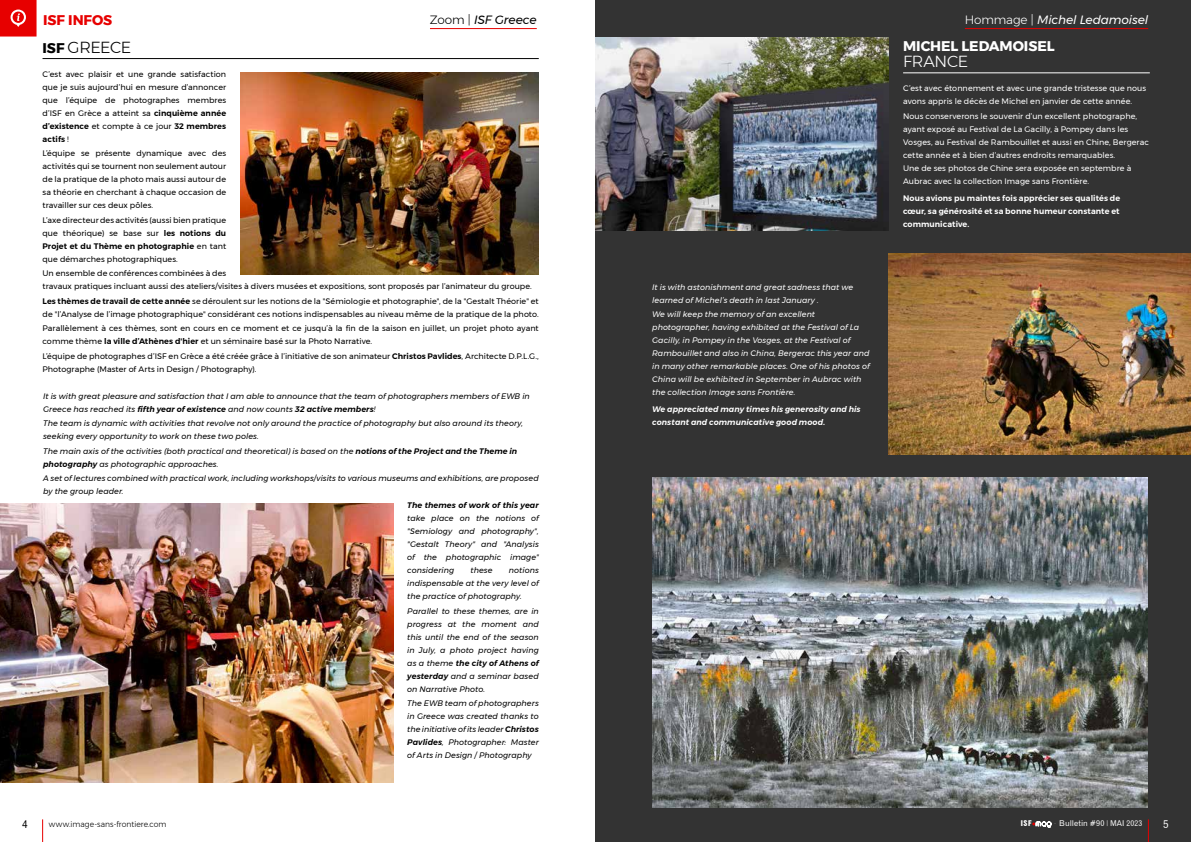
<style>
.page{position:relative;width:1191px;height:842px;background:#fff}
.page>*{position:absolute;margin:0;border:0;box-sizing:border-box;transform-origin:0 0}
.t1{font:300 16px "Montserrat";letter-spacing:-.025em;color:#000}
.t2{font:300 16px "Montserrat";letter-spacing:-.015em;color:#fff}
.t3{font:700 14px "Montserrat";color:#fff}
.t4{font:700 14px "Montserrat";letter-spacing:-.005em;color:#e70000}
.t5{font:italic 12px "Montserrat";letter-spacing:-.01em;color:#fff}
.t6{font:italic 12px "Montserrat";color:#000}
.t7{font:11px "Gothic 720 BT Roman B";color:#000}
.t8{font:11px "Gothic 720 BT Roman B";color:#fff}
.t9{font:8px/13px "Montserrat";letter-spacing:.005em;color:#000}
.t10{font:italic 8px/13px "Montserrat";letter-spacing:.005em;color:#000}
.t11{font:8px/13px "Montserrat";letter-spacing:.005em;color:#fff}
.t12{font:italic 8px/13px "Montserrat";letter-spacing:.005em;color:#fff}
.t13{font:600 8px/13px "Montserrat";letter-spacing:.01em;color:#fff;text-align:justify}
.t14{font:italic 600 8px/13px "Montserrat";letter-spacing:.01em;color:#fff}
.t15{font:300 8px "Montserrat";letter-spacing:.005em;color:#000;scale:.95 1}
.t16{font:8px "Gothic 720 BT Roman B";letter-spacing:.005em;color:#fff}
.t17{font:italic 600 8px "Montserrat";letter-spacing:.01em;color:#000}
.s1{font-weight:300;font-style:normal}
.s2{font-weight:700;font-size:14px}
.s3{font-weight:600}
.s4{font-family:"Gothic No 13 BT"}
.s5{font-family:"Circle D";font-size:8.2px}
.s6{font-family:"Helvetica Neue LT Std";font-weight:300;font-stretch:condensed}
</style>
<div class="page">
<div style="left:595px;top:0;width:596px;height:842px;background:#333"></div>
<svg style="left:0;top:0;width:37px;height:37px"></svg>
<hr style="left:965px;top:28px;width:183px;height:1px;background:#e70000">
<hr style="left:430px;top:28px;width:107px;height:1px;background:#e70000">
<img style="left:888px;top:253px;width:303px;height:202px">
<img style="left:652px;top:478px;width:495px;height:330px">
<hr style="left:903px;top:73px;width:246px;height:1px;background:#fff">
<hr style="left:43px;top:58px;width:496px;height:1px;background:#000">
<img style="left:595px;top:37px;width:293px;height:194px">
<img style="left:240px;top:72px;width:299px;height:202px">
<img style="left:0;top:503px;width:393px;height:280px">
<svg style="left:1147px;top:819px;width:1px;height:23px"></svg>
<svg style="left:42px;top:819px;width:1px;height:23px"></svg>
<h2 class="t4" style="left:43px;top:9px;width:70px">ISF INFOS</h2>
<h3 class="t6" style="left:430px;top:11px;width:108px"><span class="s1">Zoom |</span> ISF Greece</h3>
<h3 class="t5" style="left:965px;top:11px;width:185px"><span class="s1">Hommage |</span> Michel Ledamoisel</h3>
<h2 class="t3" style="left:903px;top:35px;width:153px">MICHEL LEDAMOISEL</h2>
<h1 class="t2" style="left:903px;top:49px;width:67px">FRANCE</h1>
<p class="t11" style="left:903px;top:82px;width:245px">C’est avec étonnement et avec une grande tristesse que nous avons appris le décès de Michel en janvier de cette année.</p>
<p class="t11" style="left:903px;top:109px;width:247px">Nous conserverons le souvenir d’un excellent photographe, ayant exposé au Festival de La Gacilly, à Pompey dans les Vosges, au Festival de Rambouillet et aussi en Chine, Bergerac cette année et à bien d’autres endroits remarquables.<br>Une de ses photos de Chine sera exposée en septembre à Aubrac avec la collection Image sans Frontière.</p>
<p class="t13" style="left:903px;top:192px;width:219px">Nous avions pu maintes fois apprécier ses qualités de cœur, sa générosité et sa bonne humeur constante et communicative.</p>
<h1 class="t1" style="left:43px;top:35px;width:90px"><span class="s2">ISF</span> GREECE</h1>
<p class="t9" style="left:43px;top:68px;width:185px;text-align:justify">C’est avec plaisir et une grande satisfaction que je suis aujourd’hui en mesure d’annoncer que l’équipe de photographes membres d’ISF en Grèce a atteint sa <span class="s3">cinquième année d’existence</span> et compte à ce jour <span class="s3">32 membres actifs</span> !</p>
<p class="t9" style="left:43px;top:147px;width:185px;text-align:justify">L’équipe se présente dynamique avec des activités qui se tournent non seulement autour de la pratique de la photo mais aussi autour de sa théorie en cherchant à chaque occasion de travailler sur ces deux pôles.</p>
<p class="t9" style="left:43px;top:213px;width:185px;text-align:justify">L’axe directeur des activités (aussi bien pratique que théorique) se base sur <span class="s3">les notions du Projet et du Thème en photographie</span> en tant que démarches photographiques.</p>
<p class="t9" style="left:43px;top:267px;width:491px">Un ensemble de conférences combinées à des<br>travaux pratiques incluant aussi des ateliers/visites à divers musées et expositions, sont proposés par l’animateur du groupe.</p>
<p class="t9" style="left:43px;top:294px;width:498px"><span class="s3">Les thèmes de travail de cette année</span> se déroulent sur les notions de la "Sémiologie et photographie", de la "Gestalt Théorie" et de "l’Analyse de l’image photographique" considérant ces notions indispensables au niveau même de la pratique de la photo.</p>
<p class="t9" style="left:43px;top:322px;width:498px">Parallèlement à ces thèmes, sont en cours en ce moment et ce jusqu’à la fin de la saison en juillet, un projet photo ayant comme thème <span class="s3">la ville d’Athènes d'hier</span> et un séminaire basé sur la Photo Narrative.</p>
<p class="t9" style="left:43px;top:349px;width:498px">L’équipe de photographes d’ISF en Grèce a été créée grâce à l’initiative de son animateur <span class="s3">Christos Pavlides</span>, Architecte D.P.L.G.,<br>Photographe (Master of Arts in Design / Photography).</p>
<p class="t12" style="left:652px;top:280px;width:202px">It is with astonishment and great sadness that we learned of Michel’s death in last January .</p>
<p class="t12" style="left:652px;top:308px;width:219px">We will keep the memory of an excellent photographer, having exhibited at the Festival of La Gacilly, in Pompey in the Vosges, at the Festival of Rambouillet and also in China, Bergerac this year and in many other remarkable places. One of his photos of China will be exhibited in September in Aubrac with the collection Image sans Frontière.</p>
<p class="t14" style="left:652px;top:403px;width:210px">We appreciated many times his generosity and his constant and communicative good mood.</p>
<p class="t10" style="left:43px;top:389px;width:488px">It is with great pleasure and satisfaction that I am able to announce that the team of photographers members of EWB in<br>Greece has reached its <span class="s3">fifth year of existence</span> and now counts <span class="s3">32 active members</span>!</p>
<p class="t10" style="left:43px;top:417px;width:481px">The team is dynamic with activities that revolve not only around the practice of photography but also around its theory, seeking every opportunity to work on these two poles.</p>
<p class="t10" style="left:43px;top:444px;width:475px">The main axis of the activities (both practical and theoretical) is based on the <span class="s3">notions of the Project and the Theme in photography</span> as photographic approaches.</p>
<p class="t10" style="left:43px;top:472px;width:497px">A set of lectures combined with practical work, including workshops/visits to various museums and exhibitions, are proposed by the group leader.</p>
<p class="t17" style="left:407px;top:499px;width:133px">The themes of work of this year</p>
<p class="t10" style="left:407px;top:512px;width:133px;text-align:justify">take place on the notions of "Semiology and photography", "Gestalt Theory" and "Analysis of the photographic image" considering</p>
<p class="t10" style="left:470px;top:564px;width:24px">these</p>
<p class="t10" style="left:407px;top:564px;width:133px;text-align:justify;text-indent:102px">notions indispensable at the very level of the practice of photography.</p>
<p class="t10" style="left:407px;top:604px;width:133px;text-align:justify">Parallel to these themes, are in progress at the moment and this until the end of the season in July, a photo project having as a theme <span class="s3">the city of Athens of yesterday</span> and a seminar based on Narrative Photo.</p>
<p class="t10" style="left:407px;top:697px;width:133px;text-align:justify">The EWB team of photographers in Greece was created thanks to the initiative of its leader <span class="s3">Christos Pavlides</span>, Photographer: Master of Arts in Design / Photography</p>
<h3 class="t7" style="left:22px;top:817px;width:7px">4</h3>
<p class="t15" style="left:49px;top:818px;width:125px">www.image-sans-frontiere.com</p>
<p class="t16" style="left:1020px;top:818px;width:123px"><span class="s4">ISF</span> <span class="s5">mag -</span> Bulletin #90 <span class="s6">|</span> MAI 2023</p>
<h3 class="t8" style="left:1163px;top:817px;width:7px">5</h3>
</div>
